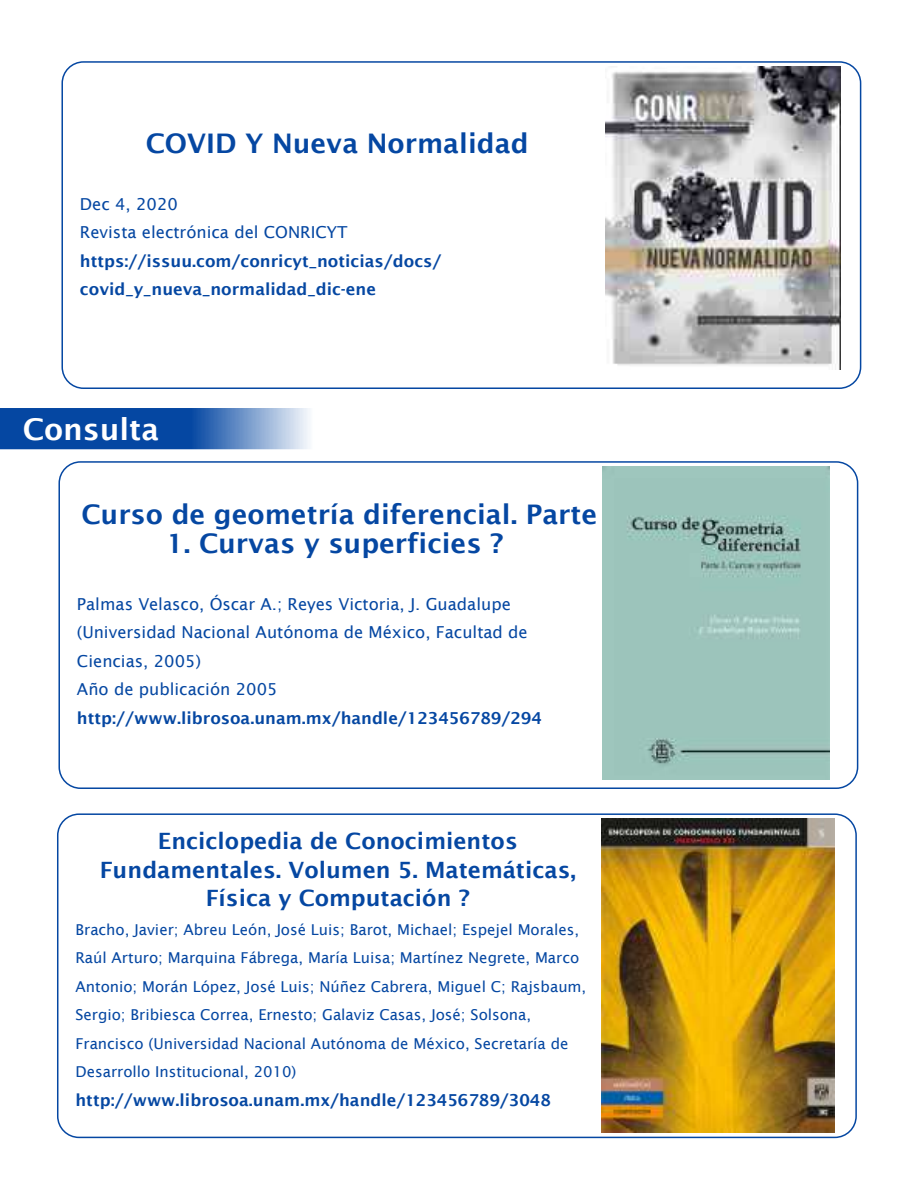
<style>
.page{position:relative;width:918px;height:1188px;background:#fff}
.page>*{position:absolute;margin:0;border:0;box-sizing:border-box;transform-origin:0 0}
.t1{font:600 30px "Lucida Sans";color:#fff}
.t2{font:600 27px "Lucida Sans";color:#0547a2}
.t3{font:600 22.5px/28.5px "Lucida Sans";color:#0547a2;text-align:center}
.t4{font:600 16.5px/28.5px "Lucida Sans";color:#0547a2}
.t5{font:16.5px/28.5px "Lucida Sans";color:#0547a2}
.t6{font:15px/28.5px "Lucida Sans";color:#0547a2}
</style>
<div class="page">
<svg style="left:0;top:408px;width:310px;height:41px;background:#3369b3"></svg>
<div style="left:61px;top:61px;width:800px;height:328px;border:2px solid #0547a2;border-radius:21px"></div>
<img style="left:606px;top:67px;width:234px;height:302px">
<div style="left:58px;top:461px;width:800px;height:328px;border:2px solid #0547a2;border-radius:21px"></div>
<img style="left:603px;top:467px;width:227px;height:313px">
<div style="left:57px;top:813px;width:800px;height:325px;border:2px solid #0547a2;border-radius:21px"></div>
<img style="left:601px;top:819px;width:233px;height:313px">
<h2 class="t2" style="left:146px;top:127px;width:384px">COVID Y Nueva Normalidad</h2>
<p class="t5" style="left:80px;top:189px;width:269px">Dec 4, 2020<br>Revista electrónica del CONRICYT</p>
<p class="t4" style="left:80px;top:246px;width:363px">https://issuu.com/conricyt_noticias/docs/ covid_y_nueva_normalidad_dic-ene</p>
<h1 class="t1" style="left:23px;top:411px;width:138px">Consulta</h1>
<h2 class="t2" style="left:81px;top:498px;width:517px">Curso de geometría diferencial. Parte</h2>
<h2 class="t2" style="left:167px;top:527px;width:338px">1. Curvas y superficies ?</h2>
<p class="t5" style="left:77px;top:589px;width:452px">Palmas Velasco, Óscar A.; Reyes Victoria, J. Guadalupe (Universidad Nacional Autónoma de México, Facultad de Ciencias, 2005)<br>Año de publicación 2005</p>
<p class="t4" style="left:77px;top:703px;width:467px">http://www.librosoa.unam.mx/handle/123456789/294</p>
<h3 class="t3" style="left:100px;top:827px;width:478px">Enciclopedia de Conocimientos<br>Fundamentales. Volumen 5. Matemáticas,<br>Física y Computación ?</h3>
<p class="t6" style="left:75px;top:915px;width:512px">Bracho, Javier; Abreu León, José Luis; Barot, Michael; Espejel Morales, Raúl Arturo; Marquina Fábrega, María Luisa; Martínez Negrete, Marco Antonio; Morán López, José Luis; Núñez Cabrera, Miguel C; Rajsbaum, Sergio; Bribiesca Correa, Ernesto; Galaviz Casas, José; Solsona, Francisco (Universidad Nacional Autónoma de México, Secretaría de Desarrollo Institucional, 2010)</p>
<p class="t4" style="left:75px;top:1085px;width:477px">http://www.librosoa.unam.mx/handle/123456789/3048</p>
</div>
